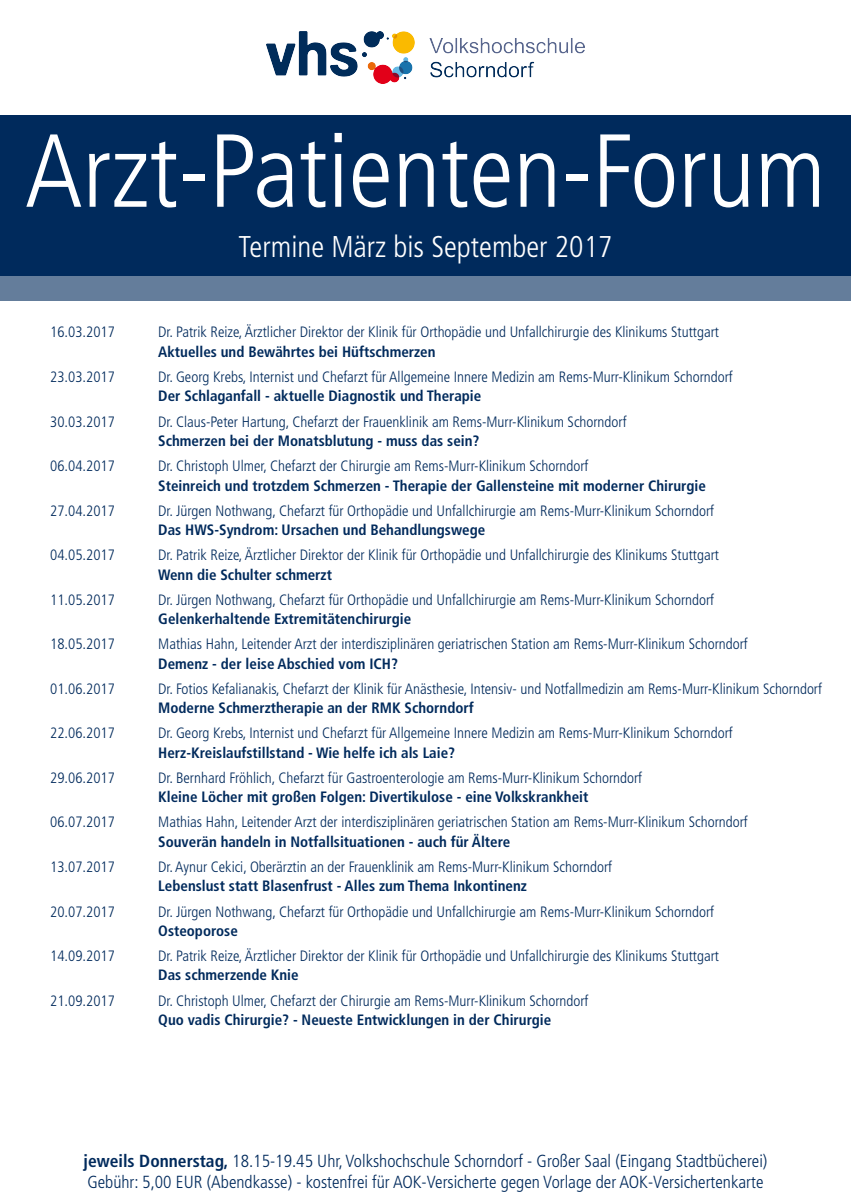
<style>
.page{position:relative;width:851px;height:1200px;background:#fff}
.page>*{position:absolute;margin:0;border:0;box-sizing:border-box;transform-origin:0 0}
.t1{font:300 condensed 103.5px "Frutiger LT Std";color:#fff}
.t2{font:300 condensed 30px "Frutiger LT Std";color:#fff}
.t3{font:300 condensed 17.5px "Frutiger LT Std";color:#002a5c}
.t4{font:300 condensed 15px "Frutiger LT Std";color:#002a5c}
.t5{font:700 condensed 15px "Frutiger LT Std";color:#002a5c}
.s1{font-weight:700}
</style>
<div class="page">
<div style="left:0;top:115px;width:850px;height:161px;background:#002a5c"></div>
<img style="left:267px;top:31px;width:317px;height:53px">
<div style="left:0;top:276px;width:850px;height:24px;background:#647d9b"></div>
<p class="t1" style="left:25px;top:112px;width:802px">Arzt-Patienten-Forum</p>
<p class="t2" style="left:238px;top:229px;width:375px">Termine März bis September 2017</p>
<p class="t4" style="left:50px;top:324px;width:66px">16.03.2017</p>
<p class="t4" style="left:158px;top:324px;width:562px">Dr. Patrik Reize, Ärztlicher Direktor der Klinik für Orthopädie und Unfallchirurgie des Klinikums Stuttgart</p>
<p class="t5" style="left:158px;top:343px;width:279px">Aktuelles und Bewährtes bei Hüftschmerzen</p>
<p class="t4" style="left:50px;top:368px;width:66px">23.03.2017</p>
<p class="t4" style="left:158px;top:368px;width:576px">Dr. Georg Krebs, Internist und Chefarzt für Allgemeine Innere Medizin am Rems-Murr-Klinikum Schorndorf</p>
<p class="t5" style="left:158px;top:387px;width:324px">Der Schlaganfall - aktuelle Diagnostik und Therapie</p>
<p class="t4" style="left:50px;top:413px;width:66px">30.03.2017</p>
<p class="t4" style="left:158px;top:413px;width:469px">Dr. Claus-Peter Hartung, Chefarzt der Frauenklinik am Rems-Murr-Klinikum Schorndorf</p>
<p class="t5" style="left:158px;top:432px;width:322px">Schmerzen bei der Monatsblutung - muss das sein?</p>
<p class="t4" style="left:50px;top:457px;width:66px">06.04.2017</p>
<p class="t4" style="left:158px;top:457px;width:431px">Dr. Christoph Ulmer, Chefarzt der Chirurgie am Rems-Murr-Klinikum Schorndorf</p>
<p class="t5" style="left:158px;top:476px;width:549px">Steinreich und trotzdem Schmerzen - Therapie der Gallensteine mit moderner Chirurgie</p>
<p class="t4" style="left:50px;top:502px;width:66px">27.04.2017</p>
<p class="t4" style="left:158px;top:502px;width:557px">Dr. Jürgen Nothwang, Chefarzt für Orthopädie und Unfallchirurgie am Rems-Murr-Klinikum Schorndorf</p>
<p class="t5" style="left:158px;top:521px;width:328px">Das HWS-Syndrom: Ursachen und Behandlungswege</p>
<p class="t4" style="left:50px;top:546px;width:66px">04.05.2017</p>
<p class="t4" style="left:158px;top:546px;width:562px">Dr. Patrik Reize, Ärztlicher Direktor der Klinik für Orthopädie und Unfallchirurgie des Klinikums Stuttgart</p>
<p class="t5" style="left:158px;top:565px;width:175px">Wenn die Schulter schmerzt</p>
<p class="t4" style="left:50px;top:591px;width:66px">11.05.2017</p>
<p class="t4" style="left:158px;top:591px;width:557px">Dr. Jürgen Nothwang, Chefarzt für Orthopädie und Unfallchirurgie am Rems-Murr-Klinikum Schorndorf</p>
<p class="t5" style="left:158px;top:610px;width:254px">Gelenkerhaltende Extremitätenchirurgie</p>
<p class="t4" style="left:50px;top:635px;width:66px">18.05.2017</p>
<p class="t4" style="left:158px;top:635px;width:591px">Mathias Hahn, Leitender Arzt der interdisziplinären geriatrischen Station am Rems-Murr-Klinikum Schorndorf</p>
<p class="t5" style="left:158px;top:654px;width:241px">Demenz - der leise Abschied vom ICH?</p>
<p class="t4" style="left:50px;top:680px;width:66px">01.06.2017</p>
<p class="t4" style="left:158px;top:680px;width:665px">Dr. Fotios Kefalianakis, Chefarzt der Klinik für Anästhesie, Intensiv- und Notfallmedizin am Rems-Murr-Klinikum Schorndorf</p>
<p class="t5" style="left:158px;top:699px;width:317px">Moderne Schmerztherapie an der RMK Schorndorf</p>
<p class="t4" style="left:50px;top:724px;width:66px">22.06.2017</p>
<p class="t4" style="left:158px;top:724px;width:576px">Dr. Georg Krebs, Internist und Chefarzt für Allgemeine Innere Medizin am Rems-Murr-Klinikum Schorndorf</p>
<p class="t5" style="left:158px;top:743px;width:298px">Herz-Kreislaufstillstand - Wie helfe ich als Laie?</p>
<p class="t4" style="left:50px;top:769px;width:66px">29.06.2017</p>
<p class="t4" style="left:158px;top:769px;width:485px">Dr. Bernhard Fröhlich, Chefarzt für Gastroenterologie am Rems-Murr-Klinikum Schorndorf</p>
<p class="t5" style="left:158px;top:788px;width:431px">Kleine Löcher mit großen Folgen: Divertikulose - eine Volkskrankheit</p>
<p class="t4" style="left:50px;top:813px;width:66px">06.07.2017</p>
<p class="t4" style="left:158px;top:813px;width:591px">Mathias Hahn, Leitender Arzt der interdisziplinären geriatrischen Station am Rems-Murr-Klinikum Schorndorf</p>
<p class="t5" style="left:158px;top:832px;width:353px">Souverän handeln in Notfallsituationen - auch für Ältere</p>
<p class="t4" style="left:50px;top:858px;width:66px">13.07.2017</p>
<p class="t4" style="left:158px;top:858px;width:455px">Dr. Aynur Cekici, Oberärztin an der Frauenklinik am Rems-Murr-Klinikum Schorndorf</p>
<p class="t5" style="left:158px;top:877px;width:370px">Lebenslust statt Blasenfrust - Alles zum Thema Inkontinenz</p>
<p class="t4" style="left:50px;top:902px;width:66px">20.07.2017</p>
<p class="t4" style="left:158px;top:902px;width:557px">Dr. Jürgen Nothwang, Chefarzt für Orthopädie und Unfallchirurgie am Rems-Murr-Klinikum Schorndorf</p>
<p class="t5" style="left:158px;top:921px;width:81px">Osteoporose</p>
<p class="t4" style="left:50px;top:947px;width:66px">14.09.2017</p>
<p class="t4" style="left:158px;top:947px;width:562px">Dr. Patrik Reize, Ärztlicher Direktor der Klinik für Orthopädie und Unfallchirurgie des Klinikums Stuttgart</p>
<p class="t5" style="left:158px;top:966px;width:142px">Das schmerzende Knie</p>
<p class="t4" style="left:50px;top:991px;width:66px">21.09.2017</p>
<p class="t4" style="left:158px;top:991px;width:431px">Dr. Christoph Ulmer, Chefarzt der Chirurgie am Rems-Murr-Klinikum Schorndorf</p>
<p class="t5" style="left:158px;top:1010px;width:394px">Quo vadis Chirurgie? - Neueste Entwicklungen in der Chirurgie</p>
<p class="t3" style="left:83px;top:1150px;width:685px"><span class="s1">jeweils Donnerstag,</span> 18.15-19.45 Uhr, Volkshochschule Schorndorf - Großer Saal (Eingang Stadtbücherei)</p>
<p class="t3" style="left:87px;top:1171px;width:677px">Gebühr: 5,00 EUR (Abendkasse) - kostenfrei für AOK-Versicherte gegen Vorlage der AOK-Versichertenkarte</p>
</div>
